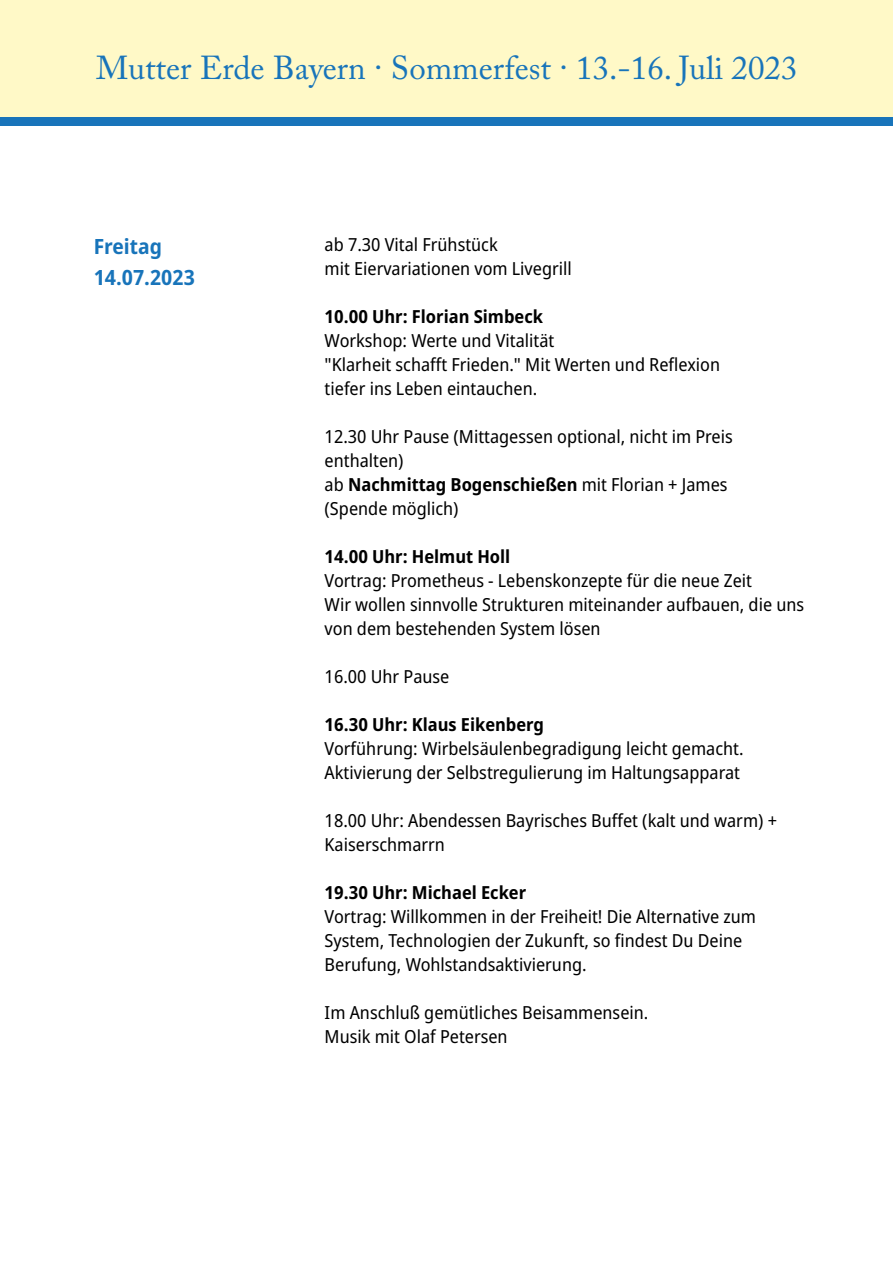
<style>
.page{position:relative;width:893px;height:1263px;background:#fff}
.page>*{position:absolute;margin:0;border:0;box-sizing:border-box;transform-origin:0 0}
.t1{font:33px "Adobe Caslon Pro";color:#1874ba}
.t2{font:700 semi-condensed 21px/31.5px "Noto Sans";color:#1874ba}
.t3{font:semi-condensed 18px/24px "Noto Sans";color:#000}
.t4{font:700 semi-condensed 18px "Noto Sans";color:#000}
.s1{font-weight:700}
</style>
<div class="page">
<div style="left:0;top:0;width:893px;height:126px;background:#fff9c7"></div>
<div style="left:0;top:117px;width:893px;height:9px;background:#1874ba"></div>
<h1 class="t1" style="left:96px;top:54px;width:703px">Mutter Erde Bayern · Sommerfest · 13.-16. Juli 2023</h1>
<p class="t2" style="left:94px;top:230px;width:103px">Freitag<br>14.07.2023</p>
<p class="t3" style="left:325px;top:232px;width:249px">ab 7.30 Vital Frühstück<br>mit Eiervariationen vom Livegrill</p>
<p class="t4" style="left:325px;top:304px;width:220px">10.00 Uhr: Florian Simbeck</p>
<p class="t3" style="left:325px;top:328px;width:397px">Workshop: Werte und Vitalität<br>"Klarheit schafft Frieden." Mit Werten und Reflexion tiefer ins Leben eintauchen.</p>
<p class="t3" style="left:325px;top:424px;width:410px">12.30 Uhr Pause (Mittagessen optional, nicht im Preis enthalten)<br>ab <span class="s1">Nachmittag Bogenschießen</span> mit Florian + James (Spende möglich)</p>
<p class="t4" style="left:325px;top:544px;width:187px">14.00 Uhr: Helmut Holl</p>
<p class="t3" style="left:325px;top:568px;width:481px">Vortrag: Prometheus - Lebenskonzepte für die neue Zeit<br>Wir wollen sinnvolle Strukturen miteinander aufbauen, die uns von dem bestehenden System lösen</p>
<p class="t3" style="left:325px;top:664px;width:126px">16.00 Uhr Pause</p>
<p class="t4" style="left:325px;top:712px;width:221px">16.30 Uhr: Klaus Eikenberg</p>
<p class="t3" style="left:325px;top:736px;width:420px">Vorführung: Wirbelsäulenbegradigung leicht gemacht.<br>Aktivierung der Selbstregulierung im Haltungsapparat</p>
<p class="t3" style="left:325px;top:808px;width:454px">18.00 Uhr: Abendessen Bayrisches Buffet (kalt und warm) +<br>Kaiserschmarrn</p>
<p class="t4" style="left:325px;top:880px;width:203px">19.30 Uhr: Michael Ecker</p>
<p class="t3" style="left:325px;top:904px;width:433px">Vortrag: Willkommen in der Freiheit! Die Alternative zum<br>System, Technologien der Zukunft, so findest Du Deine<br>Berufung, Wohlstandsaktivierung.</p>
<p class="t3" style="left:325px;top:1000px;width:325px">Im Anschluß gemütliches Beisammensein.<br>Musik mit Olaf Petersen</p>
</div>
